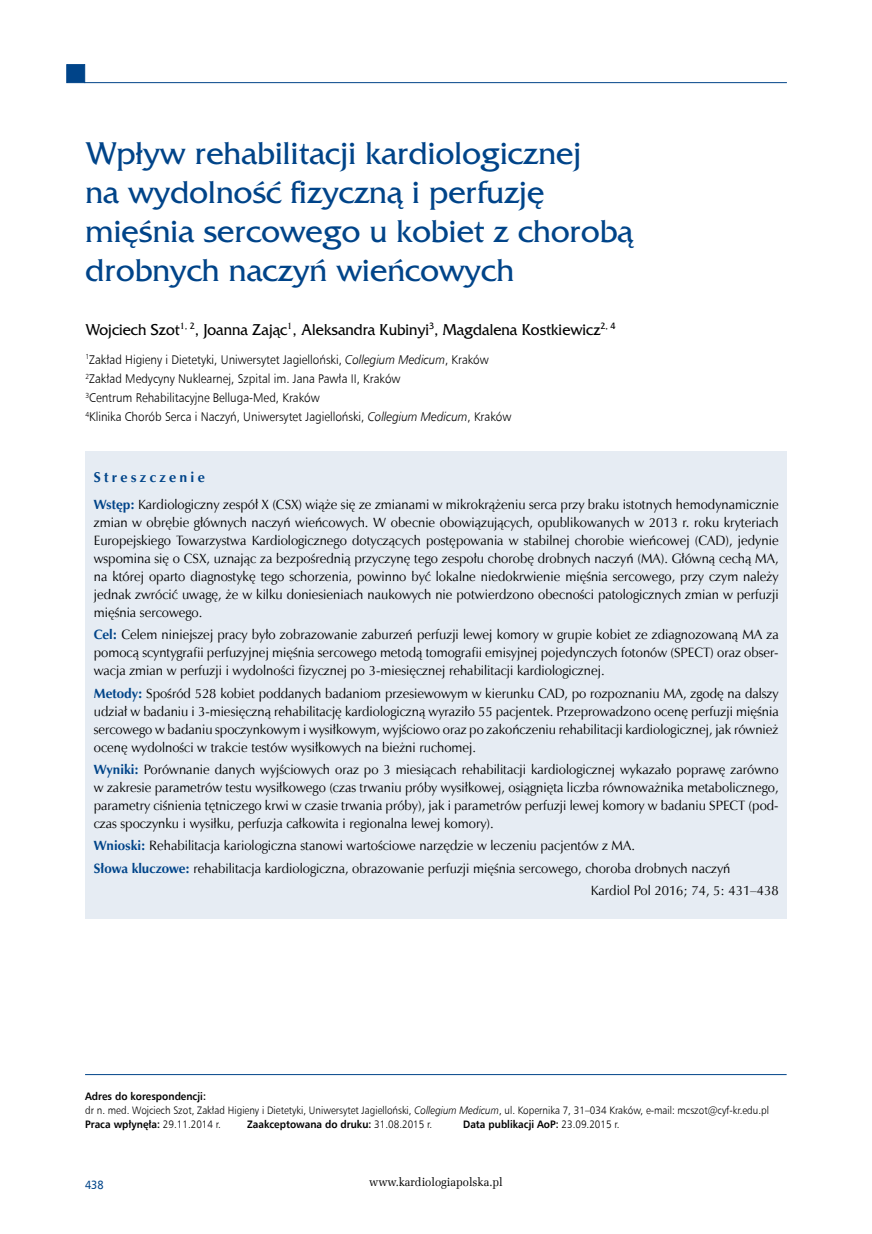
<style>
.page{position:relative;width:872px;height:1234px;background:#fff}
.page>*{position:absolute;margin:0;border:0;box-sizing:border-box;transform-origin:0 0}
.t1{font:33px/39px "France";color:#004489}
.t2{font:16.5px "France";color:#000;scale:.94 1}
.t3{font:700 14.25px "Zapf Humnst EU";letter-spacing:.23em;color:#004489}
.t4{font:13.5px/18px "Zapf Humnst EU";color:#000;text-align:justify}
.t5{font:12.6px/19.2px "Humnst 777 Lt EU";color:#000;scale:.93 1}
.t6{font:12px "Zapf Ellipt EU";color:#000;scale:.95 1}
.t7{font:12px "Humnst 777 EU";color:#004489;scale:.9 1}
.t8{font:10.8px "Humnst 777 Lt EU";color:#000;scale:.92 1}
.t9{font:700 10.8px "Humnst 777 EU";color:#000;scale:.92 1}
.s1{font-style:italic}
.s2{font-weight:700;color:#004489}
.s3{font-family:"Humnst 777 Lt EU";font-weight:400}
</style>
<div class="page">
<hr style="left:85px;top:82px;width:702px;height:1px;background:#004489">
<div style="left:66px;top:64px;width:19px;height:19px;background:#004489;border:1px solid #004489"></div>
<div style="left:85px;top:451px;width:702px;height:466px;background:#e6ecf3"></div>
<hr style="left:85px;top:1073px;width:701px;height:1px;background:#004489">
<h1 class="t1" style="left:85px;top:134px;width:549px">Wpływ rehabilitacji kardiologicznej<br>na wydolność fizyczną i perfuzję mięśnia sercowego u kobiet z chorobą drobnych naczyń wieńcowych</h1>
<p class="t2" style="left:85px;top:320px;width:566px">Wojciech Szot<sup>1,</sup> <sup>2</sup>, Joanna Zając<sup>1</sup>, Aleksandra Kubinyi<sup>3</sup>, Magdalena Kostkiewicz<sup>2,</sup> <sup>4</sup></p>
<p class="t5" style="left:85px;top:349px;width:459px"><sup>1</sup>Zakład Higieny i Dietetyki, Uniwersytet Jagielloński, <span class="s1">Collegium Medicum</span>, Kraków <sup>2</sup>Zakład Medycyny Nuklearnej, Szpital im. Jana Pawła II, Kraków<br><sup>3</sup>Centrum Rehabilitacyjne Belluga-Med, Kraków<br><sup>4</sup>Klinika Chorób Serca i Naczyń, Uniwersytet Jagielloński, <span class="s1">Collegium Medicum</span>, Kraków</p>
<p class="t3" style="left:94px;top:468px;width:112px">Streszczenie</p>
<p class="t4" style="left:94px;top:495px;width:686px"><span class="s2">Wstęp:</span> Kardiologiczny zespół X (CSX) wiąże się ze zmianami w mikrokrążeniu serca przy braku istotnych hemodynamicznie zmian w obrębie głównych naczyń wieńcowych. W obecnie obowiązujących, opublikowanych w 2013 r. roku kryteriach Europejskiego Towarzystwa Kardiologicznego dotyczących postępowania w stabilnej chorobie wieńcowej (CAD), jedynie wspomina się o CSX, uznając za bezpośrednią przyczynę tego zespołu chorobę drobnych naczyń (MA). Główną cechą MA, na której oparto diagnostykę tego schorzenia, powinno być lokalne niedokrwienie mięśnia sercowego, przy czym należy jednak zwrócić uwagę, że w kilku doniesieniach naukowych nie potwierdzono obecności patologicznych zmian w perfuzji mięśnia sercowego.</p>
<p class="t4" style="left:94px;top:625px;width:686px"><span class="s2">Cel:</span> Celem niniejszej pracy było zobrazowanie zaburzeń perfuzji lewej komory w grupie kobiet ze zdiagnozowaną MA za pomocą scyntygrafii perfuzyjnej mięśnia sercowego metodą tomografii emisyjnej pojedynczych fotonów (SPECT) oraz obser&shy;wacja zmian w perfuzji i wydolności fizycznej po 3-miesięcznej rehabilitacji kardiologicznej.</p>
<p class="t4" style="left:94px;top:684px;width:686px"><span class="s2">Metody:</span> Spośród 528 kobiet poddanych badaniom przesiewowym w kierunku CAD, po rozpoznaniu MA, zgodę na dalszy udział w badaniu i 3-miesięczną rehabilitację kardiologiczną wyraziło 55 pacjentek. Przeprowadzono ocenę perfuzji mięśnia sercowego w badaniu spoczynkowym i wysiłkowym, wyjściowo oraz po zakończeniu rehabilitacji kardiologicznej, jak również ocenę wydolności w trakcie testów wysiłkowych na bieżni ruchomej.</p>
<p class="t4" style="left:94px;top:760px;width:686px"><span class="s2">Wyniki:</span> Porównanie danych wyjściowych oraz po 3 miesiącach rehabilitacji kardiologicznej wykazało poprawę zarówno w zakresie parametrów testu wysiłkowego (czas trwaniu próby wysiłkowej, osiągnięta liczba równoważnika metabolicznego, parametry ciśnienia tętniczego krwi w czasie trwania próby), jak i parametrów perfuzji lewej komory w badaniu SPECT (pod&shy;czas spoczynku i wysiłku, perfuzja całkowita i regionalna lewej komory).</p>
<p class="t4" style="left:94px;top:836px;width:543px"><span class="s2">Wnioski:</span> Rehabilitacja kariologiczna stanowi wartościowe narzędzie w leczeniu pacjentów z MA.</p>
<p class="t4" style="left:94px;top:858px;width:638px"><span class="s2">Słowa kluczowe:</span> rehabilitacja kardiologiczna, obrazowanie perfuzji mięśnia sercowego, choroba drobnych naczyń</p>
<p class="t4" style="left:591px;top:881px;width:189px">Kardiol Pol 2016; 74, 5: 431–438</p>
<p class="t9" style="left:85px;top:1088px;width:133px">Adres do korespondencji:</p>
<p class="t8" style="left:85px;top:1103px;width:745px">dr n. med. Wojciech Szot, Zakład Higieny i Dietetyki, Uniwersytet Jagielloński, <span class="s1">Collegium Medicum</span>, ul. Kopernika 7, 31–034 Kraków, e-mail: mcszot@cyf-kr.edu.pl</p>
<p class="t9" style="left:85px;top:1117px;width:149px">Praca wpłynęła: <span class="s3">29.11.2014 r.</span></p>
<p class="t9" style="left:247px;top:1117px;width:203px">Zaakceptowana do druku: <span class="s3">31.08.2015 r.</span></p>
<p class="t9" style="left:463px;top:1117px;width:171px">Data publikacji AoP: <span class="s3">23.09.2015 r.</span></p>
<p class="t7" style="left:85px;top:1176px;width:22px">438</p>
<p class="t6" style="left:369px;top:1173px;width:142px">www.kardiologiapolska.pl</p>
</div>
